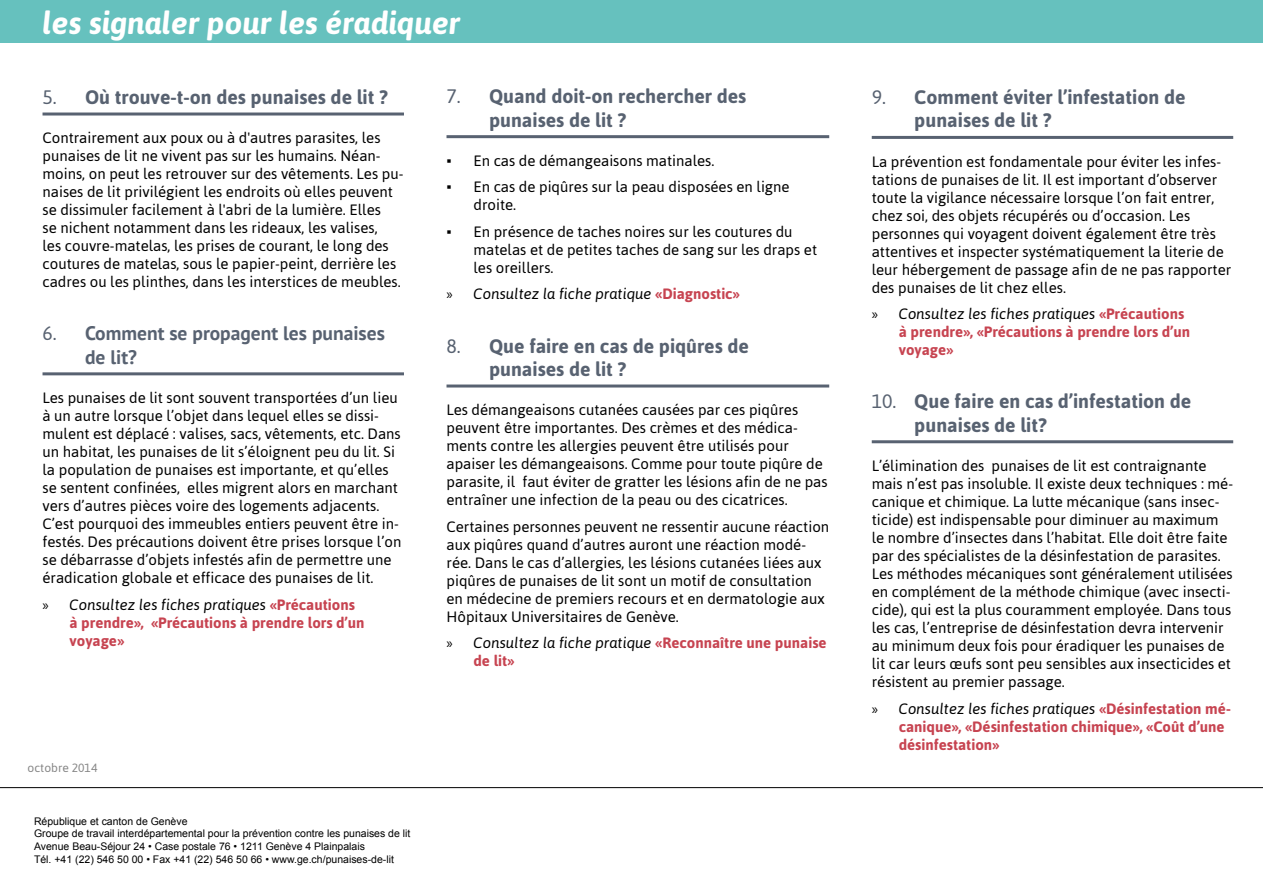
<style>
.page{position:relative;width:1263px;height:893px;background:#fff}
.page>*{position:absolute;margin:0;border:0;box-sizing:border-box;transform-origin:0 0}
.t1{font:italic 700 31.35px "Asap";color:#fff}
.t2{font:700 19.5px/23.4px "Asap";color:#586271}
.t3{font:700 19.5px/23.4px "PT Sans";color:#586271}
.t4{font:15px/18px "Asap";color:#000}
.t5{font:700 15px/18px "Asap";color:#c74451}
.t6{font:italic 15px "Asap";color:#000}
.t7{font:12px "Asap";color:#878787}
.t8{font:10.5px/12.6px "Arial";color:#000}
.s1{font-weight:400}
.s2{font-family:"Asap";font-weight:400}
.s3{font-family:"Myriad Pro";font-weight:400;color:#000}
.s4{font-weight:400;font-style:italic;color:#000}
.s5{font-family:"Arial"}
.s6{font-family:"Myriad Pro";font-style:normal}
.s7{font-weight:700;font-style:normal;color:#c74451}
</style>
<div class="page">
<hr style="left:0;top:787px;width:1263px;height:1px;background:#000">
<hr style="left:43px;top:113px;width:361px;height:3px;background:#586271">
<hr style="left:43px;top:372px;width:361px;height:3px;background:#586271">
<hr style="left:446px;top:135px;width:383px;height:3px;background:#586271">
<hr style="left:446px;top:384px;width:383px;height:3px;background:#586271">
<hr style="left:872px;top:136px;width:361px;height:3px;background:#586271">
<hr style="left:872px;top:440px;width:361px;height:3px;background:#586271">
<div style="left:0;top:0;width:1263px;height:43px;background:#66c1be"></div>
<h1 class="t1" style="left:43px;top:5px;width:419px">les signaler pour les éradiquer</h1>
<h2 class="t2" style="left:43px;top:85px;width:347px"><span class="s1">5.</span> Où trouve-t-on des punaises de lit ?</h2>
<p class="t4" style="left:43px;top:129px;width:362px">Contrairement aux poux ou à d'autres parasites, les punaises de lit ne vivent pas sur les humains. Néan&shy;moins, on peut les retrouver sur des vêtements. Les pu&shy;naises de lit privilégient les endroits où elles peuvent se dissimuler facilement à l'abri de la lumière. Elles<br>se nichent notamment dans les rideaux, les valises,<br>les couvre-matelas, les prises de courant, le long des coutures de matelas, sous le papier-peint, derrière les cadres ou les plinthes, dans les interstices de meubles.</p>
<h2 class="t3" style="left:85px;top:321px;width:301px;text-indent:-43px"><span class="s2">6.</span> Comment se propagent les punaises de lit?</h2>
<p class="t4" style="left:43px;top:389px;width:360px">Les punaises de lit sont souvent transportées d’un lieu à un autre lorsque l’objet dans lequel elles se dissi&shy;mulent est déplacé : valises, sacs, vêtements, etc. Dans un habitat, les punaises de lit s’éloignent peu du lit. Si la population de punaises est importante, et qu’elles se sentent confinées, elles migrent alors en marchant vers d’autres pièces voire des logements adjacents.<br>C’est pourquoi des immeubles entiers peuvent être in&shy;festés. Des précautions doivent être prises lorsque l’on se débarrasse d’objets infestés afin de permettre une éradication globale et efficace des punaises de lit.</p>
<p class="t5" style="left:70px;top:595px;width:296px;text-indent:-27px"><span class="s3">»</span> <span class="s4">Consultez les fiches pratiques</span> «Précautions à prendre», «Précautions à prendre lors d’un voyage»</p>
<h2 class="t2" style="left:489px;top:85px;width:259px;text-indent:-43px"><span class="s1">7.</span> Quand doit-on rechercher des punaises de lit ?</h2>
<p class="t4" style="left:446px;top:152px;width:269px"><span class="s5">▪</span> En cas de démangeaisons matinales.</p>
<p class="t4" style="left:473px;top:178px;width:318px;text-indent:-27px"><span class="s5">▪</span> En cas de piqûres sur la peau disposées en ligne droite.</p>
<p class="t4" style="left:473px;top:223px;width:345px;text-indent:-27px"><span class="s5">▪</span> En présence de taches noires sur les coutures du matelas et de petites taches de sang sur les draps et les oreillers.</p>
<p class="t6" style="left:446px;top:285px;width:295px"><span class="s6">»</span> Consultez la fiche pratique <span class="s7">«Diagnostic»</span></p>
<h2 class="t2" style="left:489px;top:334px;width:261px;text-indent:-43px"><span class="s1">8.</span> Que faire en cas de piqûres de punaises de lit ?</h2>
<p class="t4" style="left:446px;top:401px;width:383px">Les démangeaisons cutanées causées par ces piqûres peuvent être importantes. Des crèmes et des médica&shy;ments contre les allergies peuvent être utilisés pour apaiser les démangeaisons. Comme pour toute piqûre de parasite, il faut éviter de gratter les lésions afin de ne pas entraîner une infection de la peau ou des cicatrices.</p>
<p class="t4" style="left:446px;top:517px;width:384px">Certaines personnes peuvent ne ressentir aucune réaction aux piqûres quand d’autres auront une réaction modé&shy;rée. Dans le cas d’allergies, les lésions cutanées liées aux piqûres de punaises de lit sont un motif de consultation en médecine de premiers recours et en dermatologie aux Hôpitaux Universitaires de Genève.</p>
<p class="t5" style="left:473px;top:634px;width:355px;text-indent:-27px"><span class="s3">»</span> <span class="s4">Consultez la fiche pratique</span> «Reconnaître une punaise de lit»</p>
<p class="t7" style="left:28px;top:760px;width:71px">octobre 2014</p>
<p class="t8" style="left:34px;top:815px;width:378px">République et canton de Genève<br>Groupe de travail interdépartemental pour la prévention contre les punaises de lit Avenue Beau-Séjour 24 • Case postale 76 • 1211 Genève 4 Plainpalais<br>Tél. +41 (22) 546 50 00 • Fax +41 (22) 546 50 66 • www.ge.ch/punaises-de-lit</p>
<h2 class="t2" style="left:914px;top:85px;width:273px;text-indent:-43px"><span class="s1">9.</span> Comment éviter l’infestation de punaises de lit ?</h2>
<p class="t4" style="left:872px;top:152px;width:361px">La prévention est fondamentale pour éviter les infes&shy;tations de punaises de lit. Il est important d’observer toute la vigilance nécessaire lorsque l’on fait entrer, chez soi, des objets récupérés ou d’occasion. Les personnes qui voyagent doivent également être très attentives et inspecter systématiquement la literie de leur hébergement de passage afin de ne pas rapporter des punaises de lit chez elles.</p>
<p class="t5" style="left:899px;top:305px;width:293px;text-indent:-27px"><span class="s3">»</span> <span class="s4">Consultez les fiches pratiques</span> «Précautions à prendre», «Précautions à prendre lors d’un voyage»</p>
<h2 class="t2" style="left:914px;top:390px;width:279px;text-indent:-43px"><span class="s1">10.</span> Que faire en cas d’infestation de punaises de lit?</h2>
<p class="t4" style="left:872px;top:457px;width:363px">L’élimination des punaises de lit est contraignante mais n’est pas insoluble. Il existe deux techniques : mé&shy;canique et chimique. La lutte mécanique (sans insec&shy;ticide) est indispensable pour diminuer au maximum le nombre d’insectes dans l’habitat. Elle doit être faite par des spécialistes de la désinfestation de parasites.<br>Les méthodes mécaniques sont généralement utilisées en complément de la méthode chimique (avec insecti&shy;cide), qui est la plus couramment employée. Dans tous les cas, l’entreprise de désinfestation devra intervenir au minimum deux fois pour éradiquer les punaises de lit car leurs œufs sont peu sensibles aux insecticides et résistent au premier passage.</p>
<p class="t5" style="left:899px;top:699px;width:333px;text-indent:-27px"><span class="s3">»</span> <span class="s4">Consultez les fiches pratiques</span> «Désinfestation mé&shy;canique», «Désinfestation chimique», «Coût d’une désinfestation»</p>
</div>
